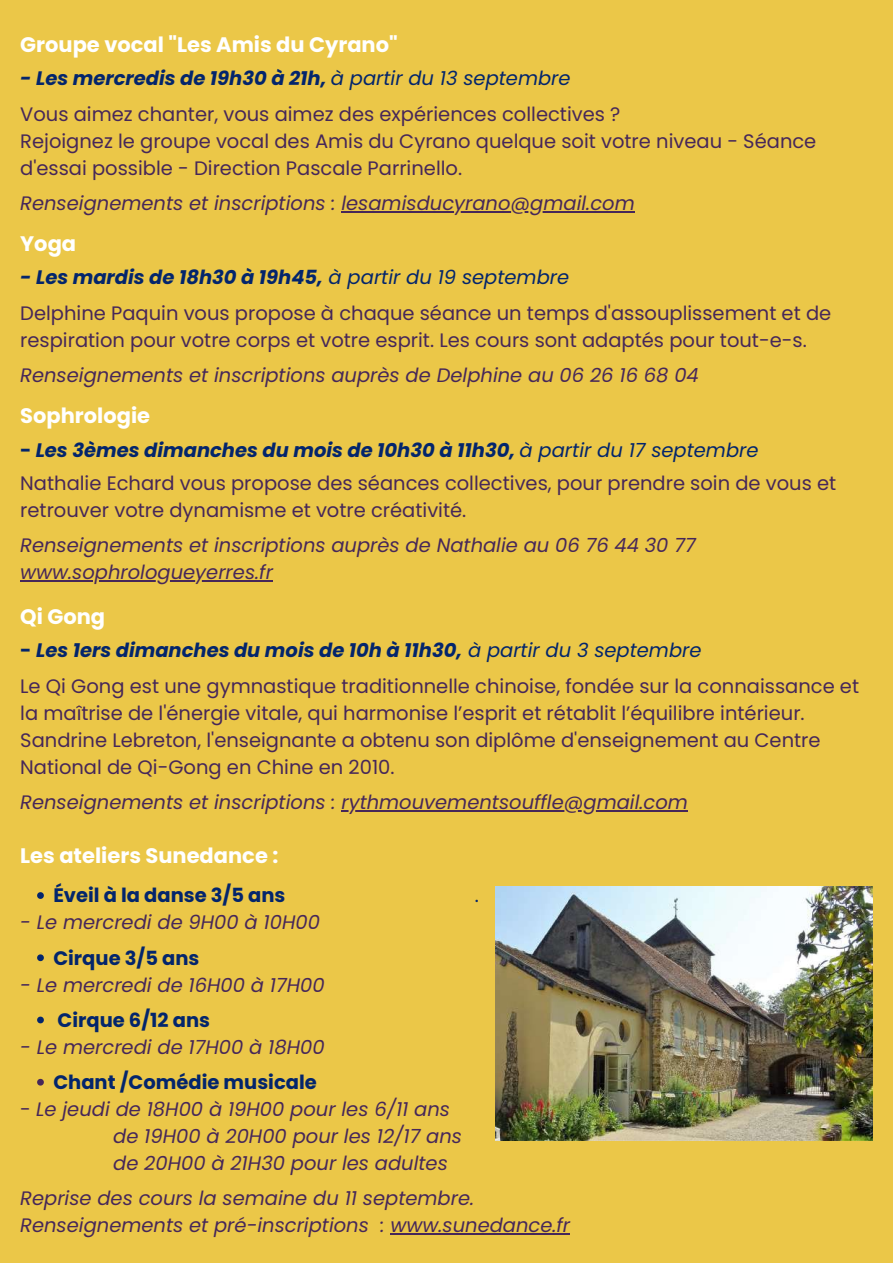
<style>
.page{position:relative;width:893px;height:1264px;background:#fff}
.page>*{position:absolute;margin:0;border:0;box-sizing:border-box;transform-origin:0 0}
.t1{font:700 21px "Poppins";color:#fff}
.t2{font:19.5px/35.2px "Poppins";color:#462759}
.t3{font:italic 19.5px/27px "Poppins";color:#462759}
.t4{font:700 19.5px "Poppins";color:#03256c}
.t5{font:19.5px "Poppins";color:#03256c}
.s1{font-weight:700;font-style:italic;color:#03256c}
.s2{font-style:italic;color:#03256c}
.s3{font-weight:700;color:#03256c}
.s4{font-style:normal}
</style>
<div class="page">
<div style="left:0;top:0;width:892px;height:1262px;background:#ebc748"></div>
<svg style="left:37px;top:892px;width:7px;height:6px"></svg>
<svg style="left:37px;top:954px;width:7px;height:7px"></svg>
<svg style="left:37px;top:1016px;width:7px;height:7px"></svg>
<svg style="left:37px;top:1078px;width:7px;height:7px"></svg>
<hr style="left:341px;top:211px;width:293px;height:2px;background:#462759">
<hr style="left:20px;top:580px;width:253px;height:1px;background:#462759">
<hr style="left:341px;top:810px;width:347px;height:2px;background:#462759">
<hr style="left:390px;top:1233px;width:180px;height:2px;background:#462759">
<img style="left:495px;top:886px;width:377px;height:254px">
<p class="t1" style="left:20px;top:30px;width:379px">Groupe vocal "Les Amis du Cyrano"</p>
<p class="t2" style="left:20px;top:61px;width:601px"><span class="s1">- Les mercredis de 19h30 à 21h,</span> <span class="s2">à partir du 13 septembre<br></span>Vous aimez chanter, vous aimez des expériences collectives ?</p>
<p class="t2" style="left:20px;top:127px;width:797px;line-height:27px">Rejoignez le groupe vocal des Amis du Cyrano quelque soit votre niveau - Séance d'essai possible - Direction Pascale Parrinello.</p>
<p class="t3" style="left:20px;top:189px;width:616px">Renseignements et inscriptions : lesamisducyrano@gmail.com</p>
<p class="t1" style="left:20px;top:229px;width:57px">Yoga</p>
<p class="t2" style="left:20px;top:260px;width:812px"><span class="s1">- Les mardis de 18h30 à 19h45,</span> <span class="s2">à partir du 19 septembre<br></span>Delphine Paquin vous propose à chaque séance un temps d'assouplissement et de</p>
<p class="t2" style="left:20px;top:322px;width:788px">respiration pour votre corps et votre esprit. Les cours sont adaptés pour tout-e-s.</p>
<p class="t3" style="left:20px;top:361px;width:680px">Renseignements et inscriptions auprès de Delphine au 06 26 16 68 04</p>
<p class="t1" style="left:20px;top:401px;width:131px">Sophrologie</p>
<p class="t2" style="left:20px;top:433px;width:817px;line-height:33px"><span class="s3">-</span> <span class="s1">Les 3èmes dimanches du mois de 10h30 à 11h30,</span> <span class="s2">à partir du 17 septembre<br></span>Nathalie Echard vous propose des séances collectives, pour prendre soin de vous et</p>
<p class="t2" style="left:20px;top:492px;width:447px">retrouver votre dynamisme et votre créativité.</p>
<p class="t3" style="left:20px;top:531px;width:676px">Renseignements et inscriptions auprès de Nathalie au 06 76 44 30 77 www.sophrologueyerres.fr</p>
<p class="t1" style="left:20px;top:602px;width:86px">Qi Gong</p>
<p class="t2" style="left:20px;top:633px;width:840px"><span class="s3">-</span> <span class="s1">Les 1ers dimanches du mois de 10h à 11h30,</span> <span class="s2">à partir du 3 septembre<br></span>Le Qi Gong est une gymnastique traditionnelle chinoise, fondée sur la connaissance et</p>
<p class="t2" style="left:20px;top:699px;width:801px;line-height:27px">la maîtrise de l'énergie vitale, qui harmonise l’esprit et rétablit l’équilibre intérieur.<br>Sandrine Lebreton, l'enseignante a obtenu son diplôme d'enseignement au Centre<br>National de Qi-Gong en Chine en 2010.</p>
<p class="t3" style="left:20px;top:788px;width:669px">Renseignements et inscriptions : rythmouvementsouffle@gmail.com</p>
<p class="t1" style="left:20px;top:840px;width:259px">Les ateliers Sunedance :</p>
<p class="t4" style="left:53px;top:881px;width:234px">Éveil à la danse 3/5 ans</p>
<p class="t3" style="left:20px;top:908px;width:301px">- Le mercredi de 9H00 à 10H00</p>
<p class="t4" style="left:53px;top:944px;width:148px">Cirque 3/5 ans</p>
<p class="t4" style="left:57px;top:1006px;width:154px">Cirque 6/12 ans</p>
<p class="t4" style="left:53px;top:1068px;width:265px">Chant /Comédie musicale</p>
<p class="t3" style="left:20px;top:971px;width:306px">- Le mercredi de 16H00 à 17H00</p>
<p class="t3" style="left:20px;top:1033px;width:306px">- Le mercredi de 17H00 à 18H00</p>
<p class="t5" style="left:475px;top:881px;width:6px">.</p>
<p class="t3" style="left:113px;top:1095px;width:350px;text-indent:-93px"><span class="s4">-</span> Le jeudi de 18H00 à 19H00 pour les 6/11 ans de 19H00 à 20H00 pour les 12/17 ans de 20H00 à 21H30 pour les adultes</p>
<p class="t3" style="left:20px;top:1184px;width:551px">Reprise des cours la semaine du 11 septembre.<br>Renseignements et pré-inscriptions : www.sunedance.fr</p>
</div>
